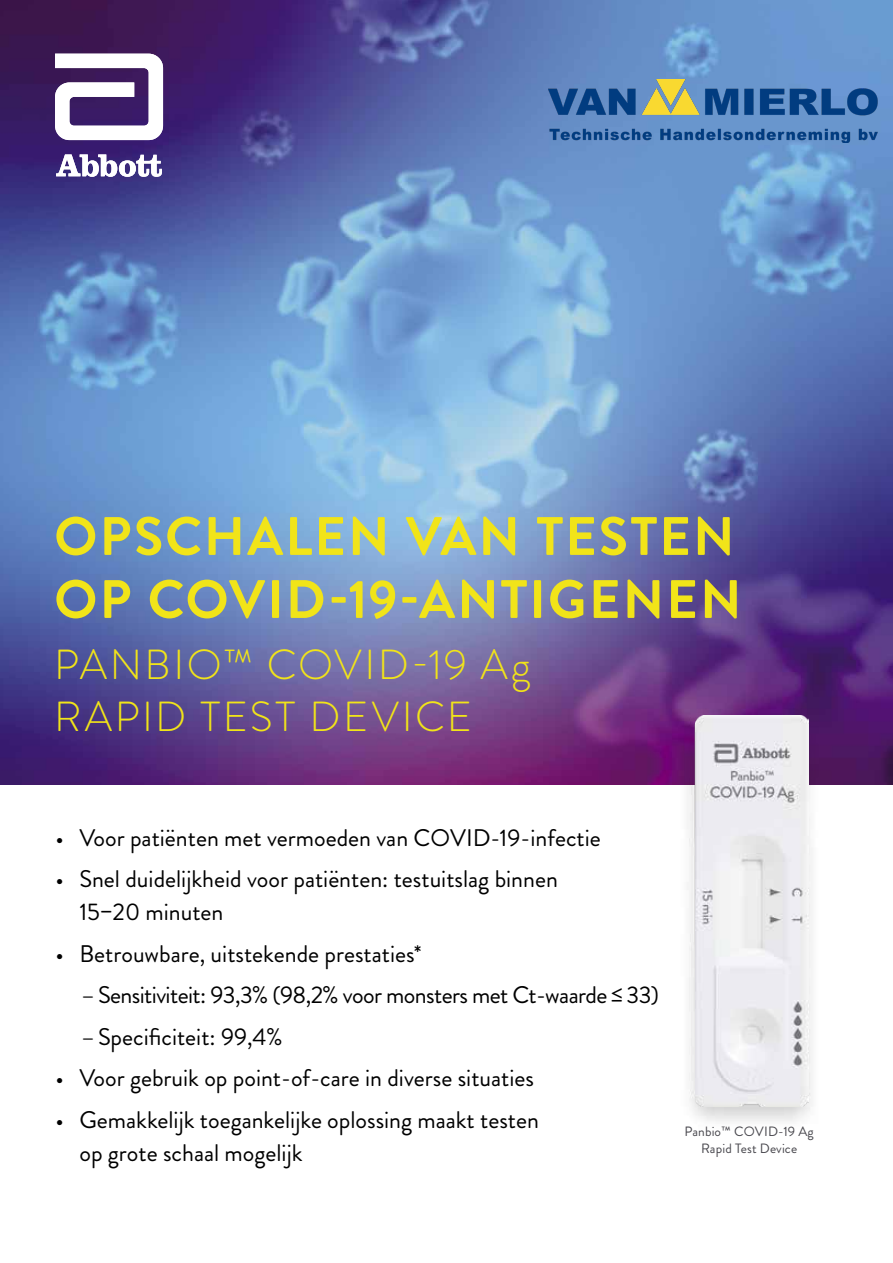
<style>
.page{position:relative;width:893px;height:1263px;background:#fff}
.page>*{position:absolute;margin:0;border:0;box-sizing:border-box;transform-origin:0 0}
.t1{font:700 54px/63px "Brandon Grotesque";letter-spacing:.035em;color:#f1e419}
.t2{font:300 42px/52.5px "Brandon Grotesque";letter-spacing:.055em;color:#f1e419}
.t3{font:24px/33px "Brandon Grotesque";color:#000}
.t4{font:24px/41.5px "Brandon Grotesque";letter-spacing:-.025em;color:#000}
.t5{font:13.5px/16.5px "Brandon Grotesque";letter-spacing:.01em;color:#48474d;text-align:center}
</style>
<div class="page">
<img style="left:0;top:0;width:893px;height:785px">
<svg style="left:55px;top:54px;width:108px;height:86px"></svg>
<svg style="left:56px;top:154px;width:106px;height:23px"></svg>
<img style="left:639px;top:667px;width:216px;height:455px">
<img style="left:696px;top:716px;width:112px;height:391px">
<img style="left:548px;top:79px;width:329px;height:64px">
<h1 class="t1" style="left:54px;top:506px;width:689px">OPSCHALEN VAN TESTEN<br>OP COVID-19-ANTIGENEN</h1>
<h2 class="t2" style="left:54px;top:638px;width:478px">PANBIO™ COVID-19 Ag<br>RAPID TEST DEVICE</h2>
<p class="t3" style="left:55px;top:821px;width:547px">• Voor patiënten met vermoeden van COVID-19-infectie</p>
<p class="t3" style="left:79px;top:863px;width:480px;text-indent:-24px">• Snel duidelijkheid voor patiënten: testuitslag binnen<br>15−20 minuten</p>
<p class="t3" style="left:55px;top:937px;width:368px">• Betrouwbare, uitstekende prestaties*</p>
<p class="t4" style="left:81px;top:975px;width:579px">– Sensitiviteit: 93,3% (98,2% voor monsters met Ct-waarde ≤ 33) –Specificiteit: 99,4%</p>
<p class="t3" style="left:55px;top:1062px;width:480px">• Voor gebruik op point-of-care in diverse situaties</p>
<p class="t3" style="left:79px;top:1103px;width:461px;text-indent:-24px">• Gemakkelijk toegankelijke oplossing maakt testen op grote schaal mogelijk</p>
<p class="t5" style="left:685px;top:1124px;width:131px">Panbio™ COVID-19 Ag<br>Rapid Test Device</p>
</div>
